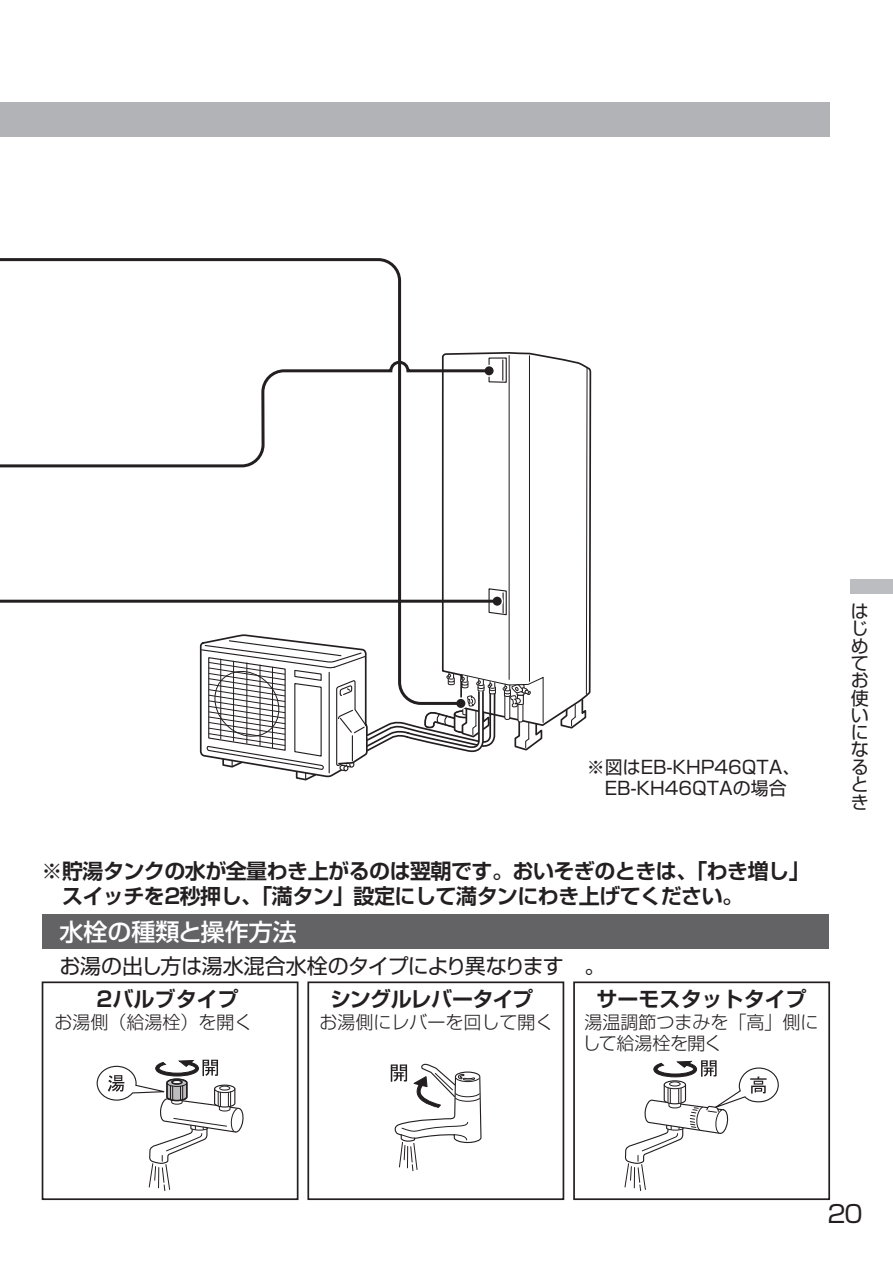
<style>
.page{position:relative;width:893px;height:1263px;background:#fff}
.page>*{position:absolute;margin:0;border:0;box-sizing:border-box;transform-origin:0 0}
.t1{font:500 24px "Shin Go Pro";color:#fff}
.t2{font:24px "Shin Go Pro";color:#231f20}
.t3{font:700 21px/25.2px "Shin Go Pro De";letter-spacing:-.025em;color:#231f20}
.t4{font:21px "Shin Go Pro";letter-spacing:-.025em;color:#231f20}
.t5{font:700 21px "Shin Go Pro De";color:#231f20}
.t6{font:300 18px/21.3px "Shin Go Pro";color:#231f20}
.t7{font:18px/17.4px "Shin Go Pro";color:#231f20;text-align:justify}
</style>
<div class="page">
<div style="left:43px;top:914px;width:786px;height:34px;background:#636366"></div>
<div style="left:42px;top:981px;width:256px;height:219px;border:2px solid #231f20"></div>
<div style="left:307px;top:981px;width:257px;height:219px;border:2px solid #231f20"></div>
<div style="left:573px;top:981px;width:257px;height:219px;border:2px solid #231f20"></div>
<svg style="left:461px;top:352px;width:131px;height:374px"></svg>
<svg style="left:488px;top:357px;width:19px;height:26px"></svg>
<svg style="left:488px;top:588px;width:19px;height:28px"></svg>
<hr style="left:502px;top:593px;width:2px;height:20px;background:#231f20">
<hr style="left:509px;top:355px;width:1px;height:324px;background:#231f20">
<hr style="left:529px;top:356px;width:1px;height:325px;background:#231f20">
<svg style="left:560px;top:367px;width:28px;height:362px"></svg>
<svg style="left:365px;top:948px;width:132px;height:253px"></svg>
<svg style="left:199px;top:635px;width:345px;height:146px"></svg>
<svg style="left:96px;top:1060px;width:148px;height:131px"></svg>
<svg style="left:391px;top:1063px;width:91px;height:108px"></svg>
<svg style="left:624px;top:1060px;width:155px;height:131px"></svg>
<div style="left:455px;top:697px;width:12px;height:12px;border:3px solid #fff;border-radius:50%"></div>
<div style="left:456px;top:699px;width:9px;height:9px;background:#231f20;border-radius:50%"></div>
<div style="left:483px;top:365px;width:12px;height:12px;border:3px solid #fff;border-radius:50%"></div>
<svg style="left:485px;top:366px;width:9px;height:9px"></svg>
<div style="left:491px;top:595px;width:12px;height:12px;border:3px solid #fff;border-radius:50%"></div>
<div style="left:493px;top:597px;width:9px;height:9px;background:#231f20;border-radius:50%"></div>
<svg style="left:0;top:258px;width:461px;height:448px"></svg>
<svg style="left:0;top:359px;width:492px;height:110px"></svg>
<hr style="left:0;top:600px;width:496px;height:3px;background:#231f20">
<div style="left:0;top:102px;width:829px;height:34px;background:#b2b3b7"></div>
<div style="left:850px;top:579px;width:43px;height:15px;background:#bcbdc0"></div>
<p class="t7" style="left:587px;top:754px;width:215px;line-height:21.6px">※図はEB-KHP46QTA、　EB-KH46QTAの場合</p>
<p class="t3" style="left:42px;top:856px;width:780px">※貯湯タンクの水が全量わき上がるのは翌朝です。おいそぎのときは、｢わき増し｣　　スイッチを2秒押し、｢満タン」設定にして満タンにわき上げてください。</p>
<p class="t1" style="left:60px;top:912px;width:239px">水栓の種類と操作方法</p>
<p class="t4" style="left:59px;top:949px;width:548px">お湯の出し方は湯水混合水栓のタイプにより異なります 。</p>
<p class="t5" style="left:96px;top:982px;width:143px">2バルブタイプ</p>
<p class="t3" style="left:330px;top:984px;width:204px">シングルレバータイプ</p>
<p class="t5" style="left:597px;top:982px;width:211px">サーモスタットタイプ</p>
<p class="t6" style="left:54px;top:1009px;width:199px">お湯側（給湯栓）を開く</p>
<p class="t6" style="left:319px;top:1009px;width:235px">お湯側にレバーを回して開く</p>
<p class="t6" style="left:583px;top:1009px;width:238px">湯温調節つまみを「高」側にして給湯栓を開く</p>
<p class="t7" style="left:851px;top:600px;width:19px">はじめてお使いになるとき</p>
<p class="t2" style="left:827px;top:1194px;width:37px">20</p>
</div>
